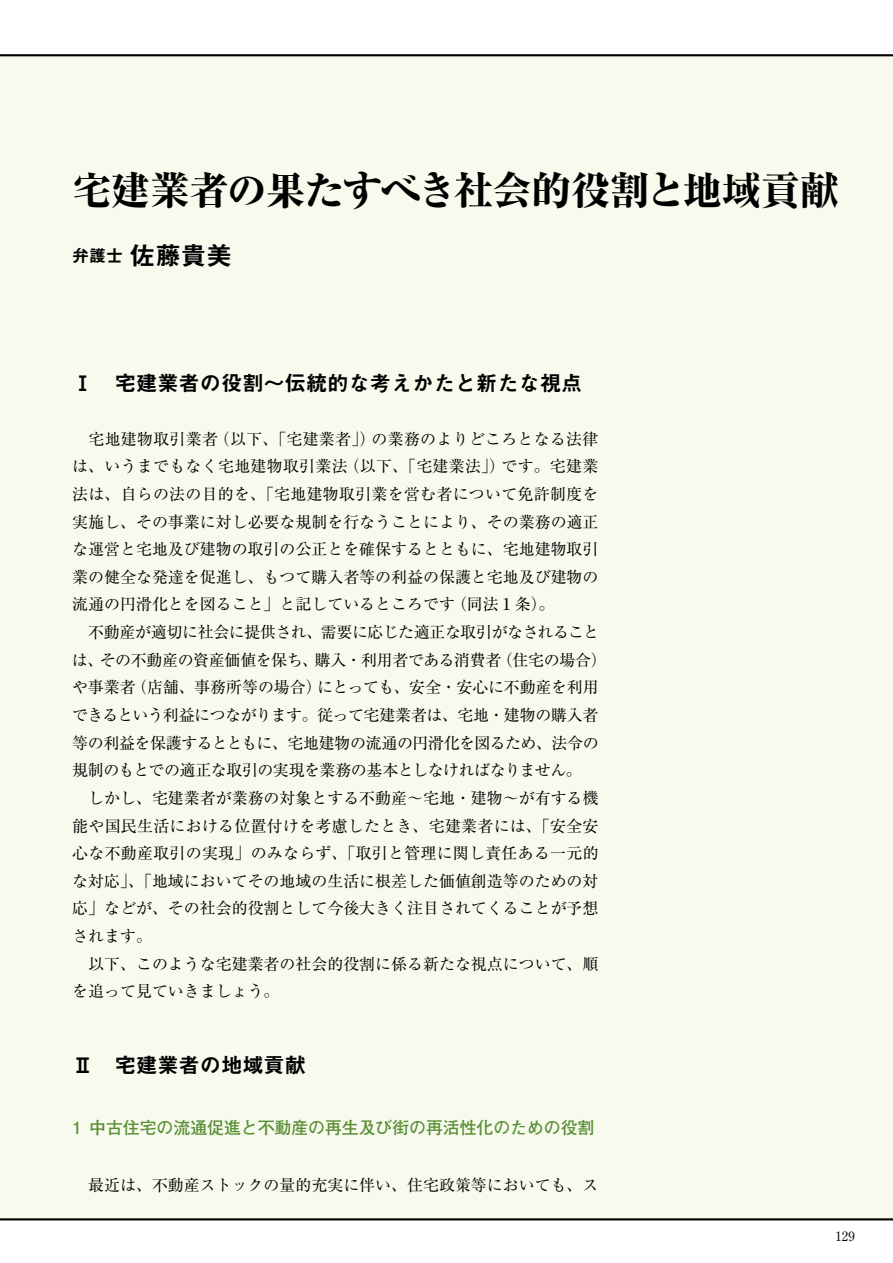
<style>
.page{position:relative;width:893px;height:1263px;background:#fff}
.page>*{position:absolute;margin:0;border:0;box-sizing:border-box;transform-origin:0 0}
.t1{font:800 39.3px "Ryumin Pro";letter-spacing:-.02em;color:#000}
.t2{font:25.5px "Midashi Go Pro MB31";color:#000}
.t3{font:21.3px "Midashi Go Pro MB31";color:#000}
.t4{font:700 16.95px "Futo Go B101 Pro";color:#598f35}
.t5{font:15.9px/27.6px "Ryumin Pro";color:#000}
.t6{font:12.75px "Ryumin Pro";color:#000}
.s1{font-size:16.95px}
</style>
<div class="page">
<div style="left:0;top:54px;width:893px;height:1166px;background:#f7faed"></div>
<hr style="left:0;top:54px;width:893px;height:2px;background:#000">
<hr style="left:0;top:1218px;width:893px;height:2px;background:#000">
<h1 class="t1" style="left:72px;top:159px;width:768px">宅建業者の果たすべき社会的役割と地域貢献</h1>
<h2 class="t2" style="left:72px;top:235px;width:161px"><span class="s1">弁護士</span>佐藤貴美</h2>
<h3 class="t3" style="left:72px;top:366px;width:512px">Ⅰ　宅建業者の役割～伝統的な考えかたと新たな視点</h3>
<p class="t5" style="left:72px;top:424px;width:536px">　宅地建物取引業者（以下、「宅建業者」）の業務のよりどころとなる法律は、いうまでもなく宅地建物取引業法（以下、「宅建業法」）です。宅建業法は、自らの法の目的を、「宅地建物取引業を営む者について免許制度を実施し、その事業に対し必要な規制を行なうことにより、その業務の適正な運営と宅地及び建物の取引の公正とを確保するとともに、宅地建物取引業の健全な発達を促進し、もつて購入者等の利益の保護と宅地及び建物の流通の円滑化とを図ること」と記しているところです（同法１条）。<br>　不動産が適切に社会に提供され、需要に応じた適正な取引がなされることは、その不動産の資産価値を保ち、購入・利用者である消費者（住宅の場合）や事業者（店舗、事務所等の場合）にとっても、安全・安心に不動産を利用できるという利益につながります。従って宅建業者は、宅地・建物の購入者等の利益を保護するとともに、宅地建物の流通の円滑化を図るため、法令の規制のもとでの適正な取引の実現を業務の基本としなければなりません。<br>　しかし、宅建業者が業務の対象とする不動産～宅地・建物～が有する機能や国民生活における位置付けを考慮したとき、宅建業者には、「安全安心な不動産取引の実現」のみならず、「取引と管理に関し責任ある一元的な対応」、「地域においてその地域の生活に根差した価値創造等のための対応」などが、その社会的役割として今後大きく注目されてくることが予想されます。　<br>　以下、このような宅建業者の社会的役割に係る新たな視点について、順を追って見ていきましょう。</p>
<h3 class="t3" style="left:72px;top:1048px;width:235px">Ⅱ　宅建業者の地域貢献</h3>
<p class="t4" style="left:72px;top:1114px;width:524px">1 中古住宅の流通促進と不動産の再生及び街の再活性化のための役割</p>
<p class="t5" style="left:72px;top:1170px;width:528px">　最近は、不動産ストックの量的充実に伴い、住宅政策等においても、ス</p>
<p class="t6" style="left:836px;top:1226px;width:21px">129</p>
</div>
